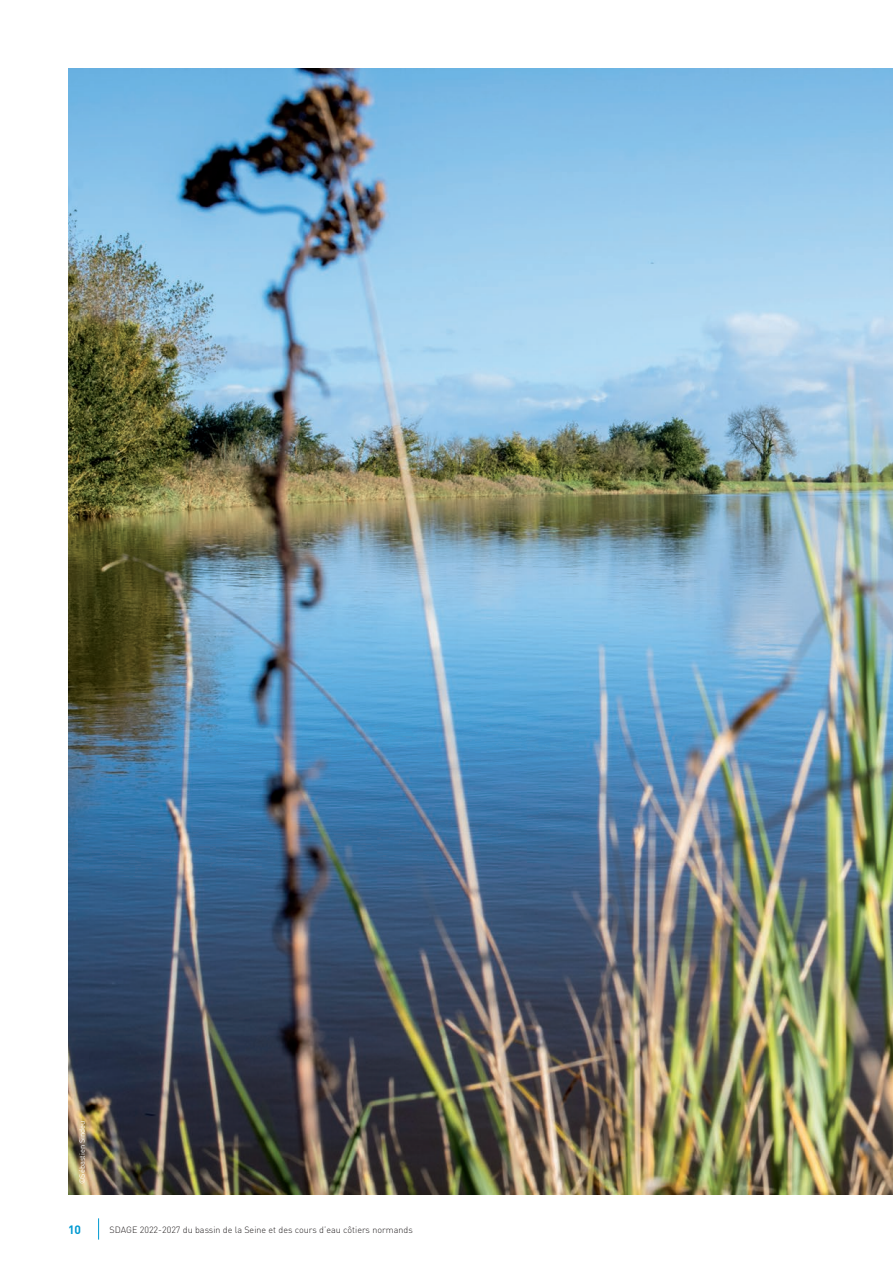
<style>
.page{position:relative;width:893px;height:1263px;background:#fff}
.page>*{position:absolute;margin:0;border:0;box-sizing:border-box;transform-origin:0 0}
.t1{font:700 12px "DIN";color:#0099d1}
.t2{font:300 9px "DIN";color:#231f20}
.t3{font:7.5px "DIN";color:#fff}
</style>
<div class="page">
<img style="left:68px;top:68px;width:824px;height:1127px">
<svg style="left:98px;top:1218px;width:1px;height:21px"></svg>
<hr style="left:892px;top:0;width:1px;height:1263px;background:#0099d1">
<p class="t3" style="left:77px;top:1184px;width:65px;rotate:-90deg">©Sébastien Sindeu</p>
<h1 class="t1" style="left:68px;top:1222px;width:15px">10</h1>
<p class="t2" style="left:110px;top:1224px;width:305px">SDAGE 2022-2027 du bassin de la Seine et des cours d’eau côtiers normands</p>
</div>
